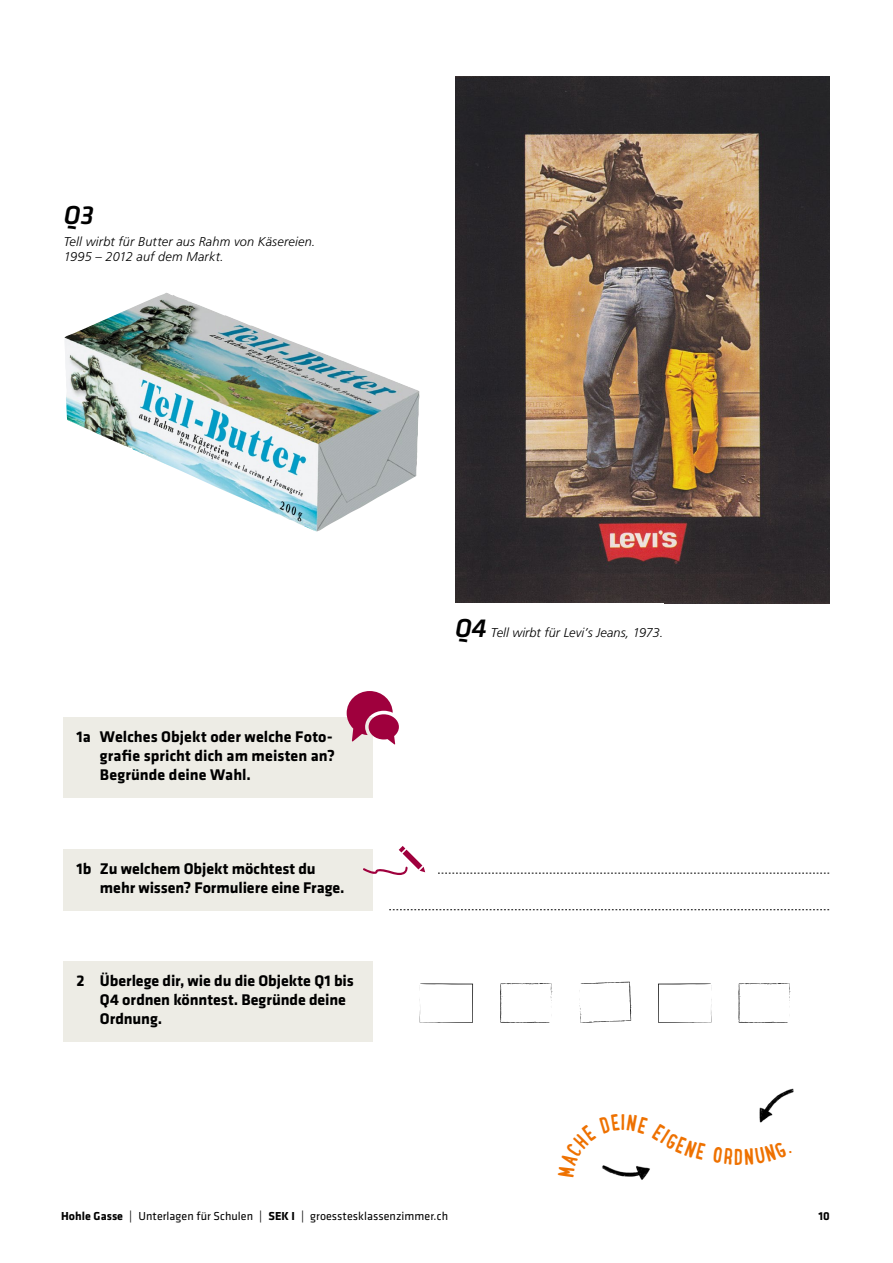
<style>
.page{position:relative;width:893px;height:1263px;background:#fff}
.page>*{position:absolute;margin:0;border:0;box-sizing:border-box;transform-origin:0 0}
.t1{font:italic 500 27px "Klavika";color:#000}
.t2{font:700 24px "Lunch Box";color:#ee7100}
.t3{font:700 16.05px/19.2px "Klavika";color:#000}
.t4{font:italic 300 12.75px/15.3px "Frutiger LT Std";letter-spacing:.01em;color:#000}
.t5{font:12px "Klavika";letter-spacing:.005em;color:#000}
.t6{font:700 12px "Klavika";color:#000}
.s1{font-family:"Klavika";font-weight:500;font-size:27px}
.s2{font-weight:700}
</style>
<div class="page">
<img style="left:64px;top:293px;width:356px;height:238px">
<img style="left:455px;top:77px;width:374px;height:527px">
<div style="left:64px;top:717px;width:309px;height:80px;background:#edece5"></div>
<div style="left:64px;top:849px;width:309px;height:61px;background:#edece5"></div>
<div style="left:64px;top:961px;width:309px;height:80px;background:#edece5"></div>
<svg style="left:419px;top:983px;width:54px;height:40px"></svg>
<svg style="left:658px;top:983px;width:54px;height:40px"></svg>
<svg style="left:500px;top:983px;width:52px;height:40px"></svg>
<svg style="left:579px;top:982px;width:53px;height:41px"></svg>
<svg style="left:738px;top:983px;width:52px;height:40px"></svg>
<svg style="left:363px;top:846px;width:62px;height:29px"></svg>
<svg style="left:347px;top:691px;width:52px;height:53px"></svg>
<svg style="left:389px;top:909px;width:440px;height:1px"></svg>
<svg style="left:438px;top:873px;width:391px;height:1px"></svg>
<img style="left:620px;top:1166px;width:30px;height:14px">
<img style="left:759px;top:1088px;width:35px;height:35px">
<svg style="left:602px;top:1165px;width:18px;height:11px"></svg>
<h1 class="t1" style="left:64px;top:197px;width:31px">Q3</h1>
<p class="t4" style="left:64px;top:234px;width:253px">Tell wirbt für Butter aus Rahm von Käsereien.<br>1995 – 2012 auf dem Markt.</p>
<p class="t3" style="left:100px;top:727px;width:236px;text-indent:-23px">1a Welches Objekt oder welche Foto&shy;grafie spricht dich am meisten an?<br>Begründe deine Wahl.</p>
<p class="t3" style="left:100px;top:859px;width:246px;text-indent:-23px">1b Zu welchem Objekt möchtest du mehr wissen? Formuliere eine Frage.</p>
<p class="t3" style="left:100px;top:971px;width:255px;text-indent:-23px">2 Überlege dir, wie du die Objekte Q1 bis<br>Q4 ordnen könntest. Begründe deine<br>Ordnung.</p>
<p class="t4" style="left:455px;top:625px;width:210px"><span class="s1">Q4</span> Tell wirbt für Levi’s Jeans, 1973.</p>
<h2 class="t2" style="left:621px;top:1106px;width:6px">I</h2>
<h2 class="t2" style="left:734px;top:1141px;width:10px">D</h2>
<p class="t5" style="left:61px;top:1210px;width:388px"><span class="s2">Hohle Gasse</span> | Unterlagen für Schulen | <span class="s2">SEK I</span> | groesstesklassenzimmer.ch</p>
<p class="t6" style="left:819px;top:1210px;width:13px">10</p>
</div>
